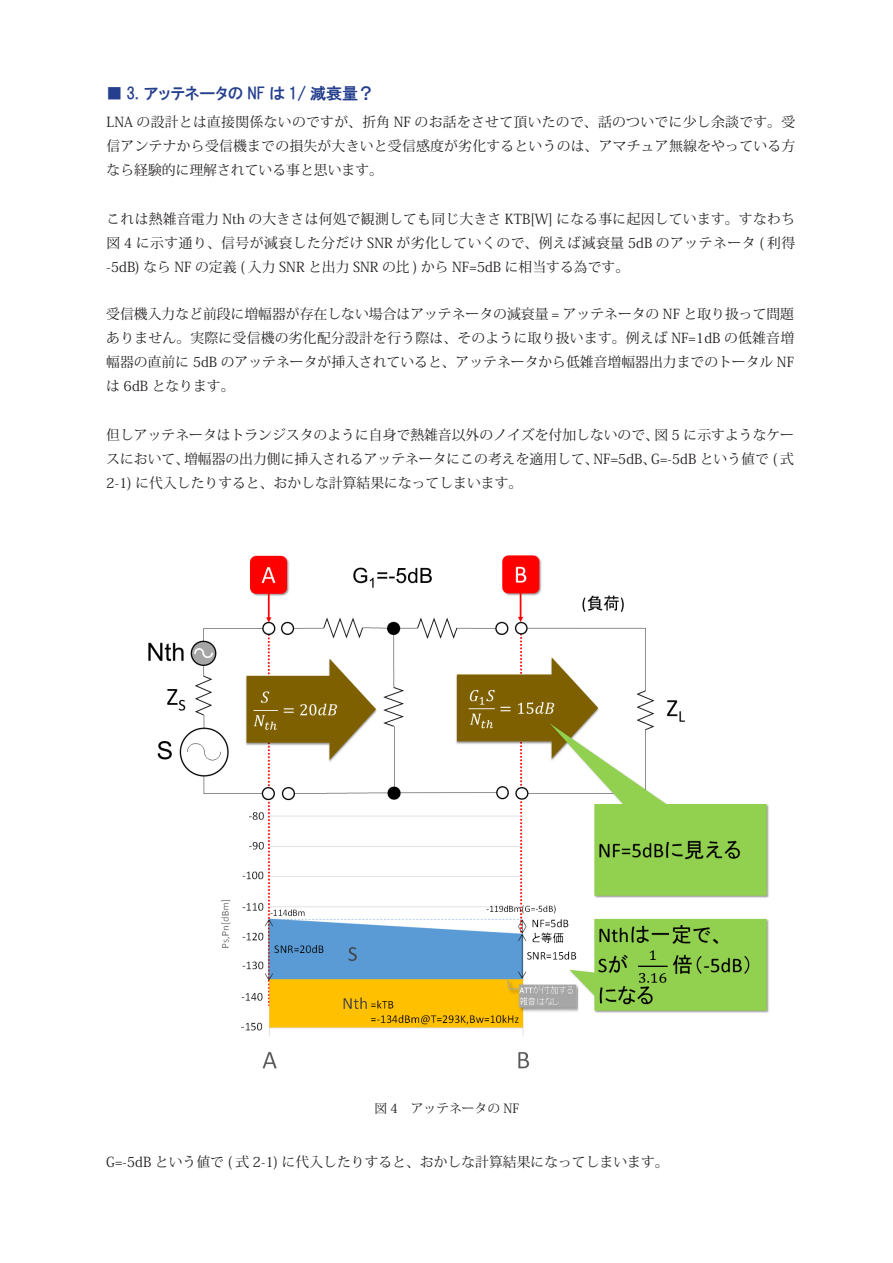
<style>
.page{position:relative;width:893px;height:1263px;background:#fff}
.page>*{position:absolute;margin:0;border:0;box-sizing:border-box;transform-origin:0 0}
.t1{font:15.9px "HGP Gothic E";color:#253f8e}
.t2{font:13.8px/24.2px "Koz Min Pr 6 N";color:#231f20;text-align:justify}
.t3{font:12.75px "Koz Min Pr 6 N";color:#231f20}
</style>
<div class="page">
<img style="left:148px;top:555px;width:621px;height:514px">
<p class="t1" style="left:107px;top:86px;width:269px">■ 3. アッテネータの NF は 1/ 減衰量?</p>
<p class="t2" style="left:107px;top:110px;width:690px">LNA の設計とは直接関係ないのですが、折角 NF のお話をさせて頂いたので、話のついでに少し余談です。受信アンテナから受信機までの損失が大きいと受信感度が劣化するというのは、アマチュア無線をやっている方なら経験的に理解されている事と思います。</p>
<p class="t2" style="left:107px;top:207px;width:690px">これは熱雑音電力 Nth の大きさは何処で観測しても同じ大きさ KTB W[ ] になる事に起因しています。すなわち図 4 に示す通り、信号が減衰した分だけ SNR が劣化していくので、例えば減衰量 5dB のアッテネータ ( 利得-5dB) なら NF の定義 ( 入力 SNR と出力 SNR の比 ) から NF 5= dB に相当する為です。</p>
<p class="t2" style="left:106px;top:302px;width:689px">受信機入力など前段に増幅器が存在しない場合はアッテネータの減衰量 = アッテネータの NF と取り扱って問題ありません。実際に受信機の劣化配分設計を行う際は、そのように取り扱います。例えば NF 1= dB の低雑音増幅器の直前に 5dB のアッテネータが挿入されていると、アッテネータから低雑音増幅器出力までのトータル NFは 6dB となります。</p>
<p class="t2" style="left:654px;top:423px;width:141px">図 5 に示すようなケー</p>
<p class="t2" style="left:651px;top:423px;width:144px;text-indent:-545px">但しアッテネータはトランジスタのように自身で熱雑音以外のノイズを付加しないので、<br>G=-5dB という値で 式(</p>
<p class="t2" style="left:184px;top:447px;width:416px">増幅器の出力側に挿入されるアッテネータにこの考えを適用して、</p>
<p class="t2" style="left:106px;top:447px;width:418px">スにおいて、<br>2-1) に代入したりすると、おかしな計算結果になってしまいます。</p>
<p class="t2" style="left:593px;top:447px;width:65px">NF 5= dB、</p>
<p class="t3" style="left:374px;top:1101px;width:146px">図 4　アッテネータの NF</p>
<p class="t2" style="left:106px;top:1150px;width:564px">G=-5dB という値で 式( 2-1) に代入したりすると、おかしな計算結果になってしまいます。</p>
</div>
